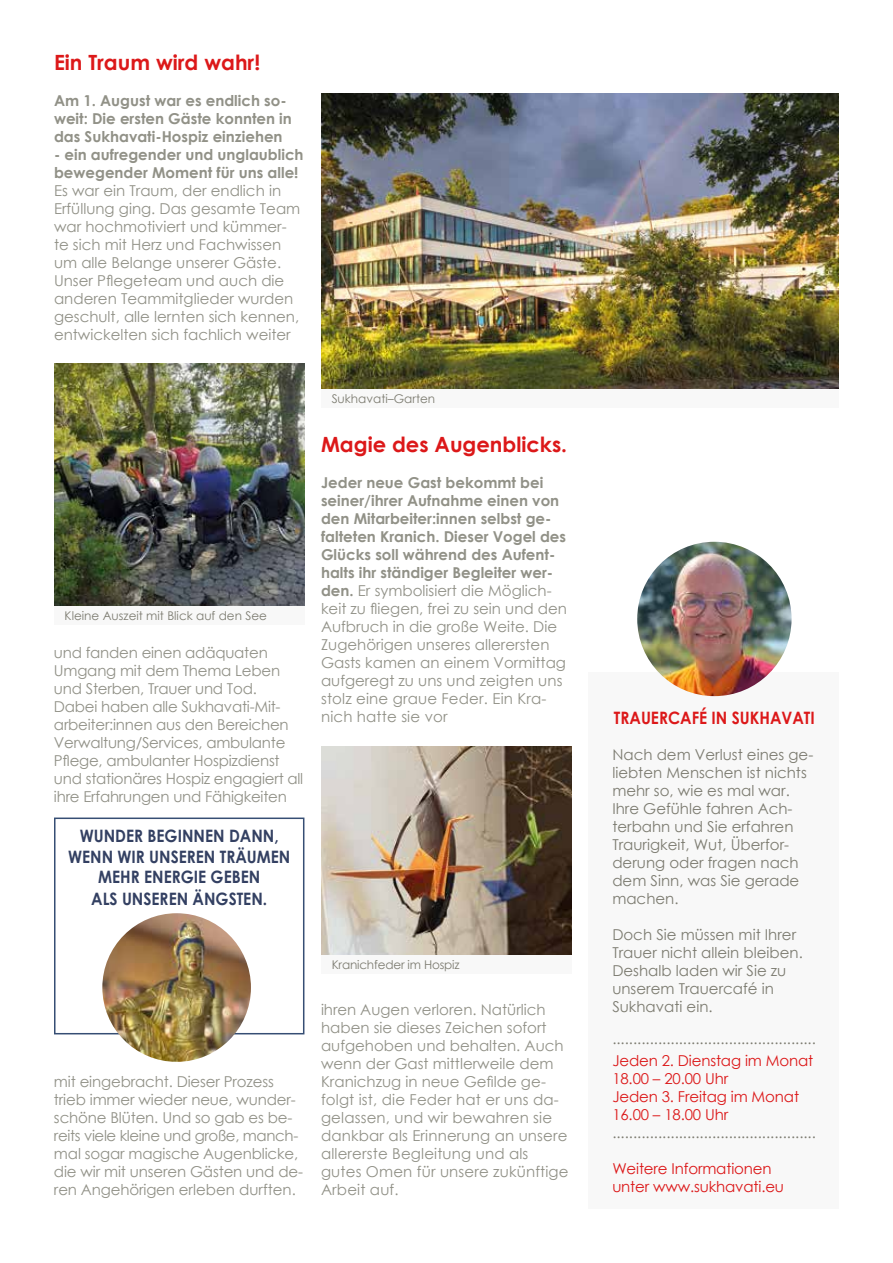
<style>
.page{position:relative;width:893px;height:1263px;background:#fff}
.page>*{position:absolute;margin:0;border:0;box-sizing:border-box;transform-origin:0 0}
.t1{font:700 21px "Century Gothic";color:#dc1819}
.t2{font:700 17.1px/20.9px "Century Gothic";color:#334062;text-align:center;scale:.91 1}
.t3{font:700 17.1px "Century Gothic";color:#dc1819;scale:.91 1}
.t4{font:15px/18px "Century Gothic";color:#919187}
.t5{font:15px/18px "Century Gothic";color:#7c7b70}
.t6{font:700 15px/18px "Century Gothic";color:#919187}
.t7{font:15px/18px "Century Gothic";letter-spacing:-.01em;color:#dc1819}
.t8{font:12px "Century Gothic";color:#7c7b70}
.s1{font-weight:700}
</style>
<div class="page">
<div style="left:588px;top:673px;width:251px;height:536px;background:#f8f8f8"></div>
<div style="left:321px;top:389px;width:518px;height:19px;background:#f8f8f8"></div>
<div style="left:54px;top:605px;width:250px;height:20px;background:#f8f8f8"></div>
<div style="left:54px;top:817px;width:250px;height:217px;border:2px solid #364e74"></div>
<div style="left:321px;top:955px;width:250px;height:19px;background:#f8f8f8"></div>
<img style="left:102px;top:913px;width:149px;height:149px;border-radius:74px">
<img style="left:637px;top:542px;width:155px;height:154px;border-radius:77px">
<img style="left:321px;top:94px;width:518px;height:295px">
<img style="left:54px;top:364px;width:250px;height:241px">
<img style="left:321px;top:746px;width:250px;height:209px">
<h1 class="t1" style="left:54px;top:46px;width:208px">Ein Traum wird wahr!</h1>
<p class="t6" style="left:54px;top:91px;width:239px">Am 1. August war es endlich so&shy;weit: Die ersten Gäste konnten in das Sukhavati-Hospiz einziehen</p>
<p class="t6" style="left:54px;top:145px;width:251px">- ein aufregender und unglaublich bewegender Moment für uns alle!</p>
<p class="t4" style="left:54px;top:181px;width:248px">Es war ein Traum, der endlich in<br>Erfüllung ging. Das gesamte Team war hochmotiviert und kümmer&shy;te sich mit Herz und Fachwissen um alle Belange unserer Gäste.<br>Unser Pflegeteam und auch die anderen Teammitglieder wurden geschult, alle lernten sich kennen, entwickelten sich fachlich weiter</p>
<p class="t8" style="left:65px;top:607px;width:204px">Kleine Auszeit mit Blick auf den See</p>
<p class="t4" style="left:54px;top:643px;width:251px">und fanden einen adäquaten<br>Umgang mit dem Thema Leben und Sterben, Trauer und Tod.<br>Dabei haben alle Sukhavati-Mit&shy;arbeiter:innen aus den Bereichen<br>Verwaltung/Services, ambulante<br>Pflege, ambulanter Hospizdienst und stationäres Hospiz engagiert all ihre Erfahrungen und Fähigkeiten</p>
<p class="t2" style="left:68px;top:825px;width:246px">WUNDER BEGINNEN DANN,<br>WENN WIR UNSEREN TRÄUMEN<br>MEHR ENERGIE GEBEN<br>ALS UNSEREN ÄNGSTEN.</p>
<p class="t8" style="left:332px;top:390px;width:105px">Sukhavati–Garten</p>
<h1 class="t1" style="left:321px;top:428px;width:248px">Magie des Augenblicks.</h1>
<p class="t4" style="left:321px;top:473px;width:248px"><span class="s1">Jeder neue Gast bekommt bei seiner/ihrer Aufnahme einen von den Mitarbeiter:innen selbst ge&shy;falteten Kranich. Dieser Vogel des<br>Glücks soll während des Aufent&shy;halts ihr ständiger Begleiter wer&shy;den.</span> Er symbolisiert die Möglich&shy;keit zu fliegen, frei zu sein und den<br>Aufbruch in die große Weite. Die<br>Zugehörigen unseres allerersten<br>Gasts kamen an einem Vormittag aufgeregt zu uns und zeigten uns stolz eine graue Feder. Ein Kra&shy;nich hatte sie vor</p>
<p class="t4" style="left:54px;top:1072px;width:251px">mit eingebracht. Dieser Prozess trieb immer wieder neue, wunder&shy;schöne Blüten. Und so gab es be&shy;reits viele kleine und große, manch&shy;mal sogar magische Augenblicke, die wir mit unseren Gästen und de&shy;ren Angehörigen erleben durften.</p>
<p class="t8" style="left:332px;top:956px;width:129px">Kranichfeder im Hospiz</p>
<p class="t4" style="left:321px;top:1001px;width:249px">ihren Augen verloren. Natürlich haben sie dieses Zeichen sofort aufgehoben und behalten. Auch wenn der Gast mittlerweile dem<br>Kranichzug in neue Gefilde ge&shy;folgt ist, die Feder hat er uns da&shy;gelassen, und wir bewahren sie dankbar als Erinnerung an unsere allererste Begleitung und als gutes Omen für unsere zukünftige<br>Arbeit auf.</p>
<p class="t3" style="left:614px;top:705px;width:222px">TRAUERCAFÉ IN SUKHAVATI</p>
<p class="t5" style="left:612px;top:746px;width:203px">Nach dem Verlust eines ge&shy;liebten Menschen ist nichts mehr so, wie es mal war.<br>Ihre Gefühle fahren Ach&shy;terbahn und Sie erfahren<br>Traurigkeit, Wut, Überfor&shy;derung oder fragen nach dem Sinn, was Sie gerade machen.</p>
<p class="t5" style="left:612px;top:926px;width:192px">Doch Sie müssen mit Ihrer<br>Trauer nicht allein bleiben.<br>Deshalb laden wir Sie zu unserem Trauercafé in<br>Sukhavati ein.</p>
<p class="t5" style="left:612px;top:1029px;width:205px">.................................................</p>
<p class="t7" style="left:612px;top:1052px;width:202px">Jeden 2. Dienstag im Monat<br>18.00 – 20.00 Uhr<br>Jeden 3. Freitag im Monat<br>16.00 – 18.00 Uhr</p>
<p class="t5" style="left:612px;top:1124px;width:205px">.................................................</p>
<p class="t7" style="left:612px;top:1160px;width:173px">Weitere Informationen unter www.sukhavati.eu</p>
</div>
